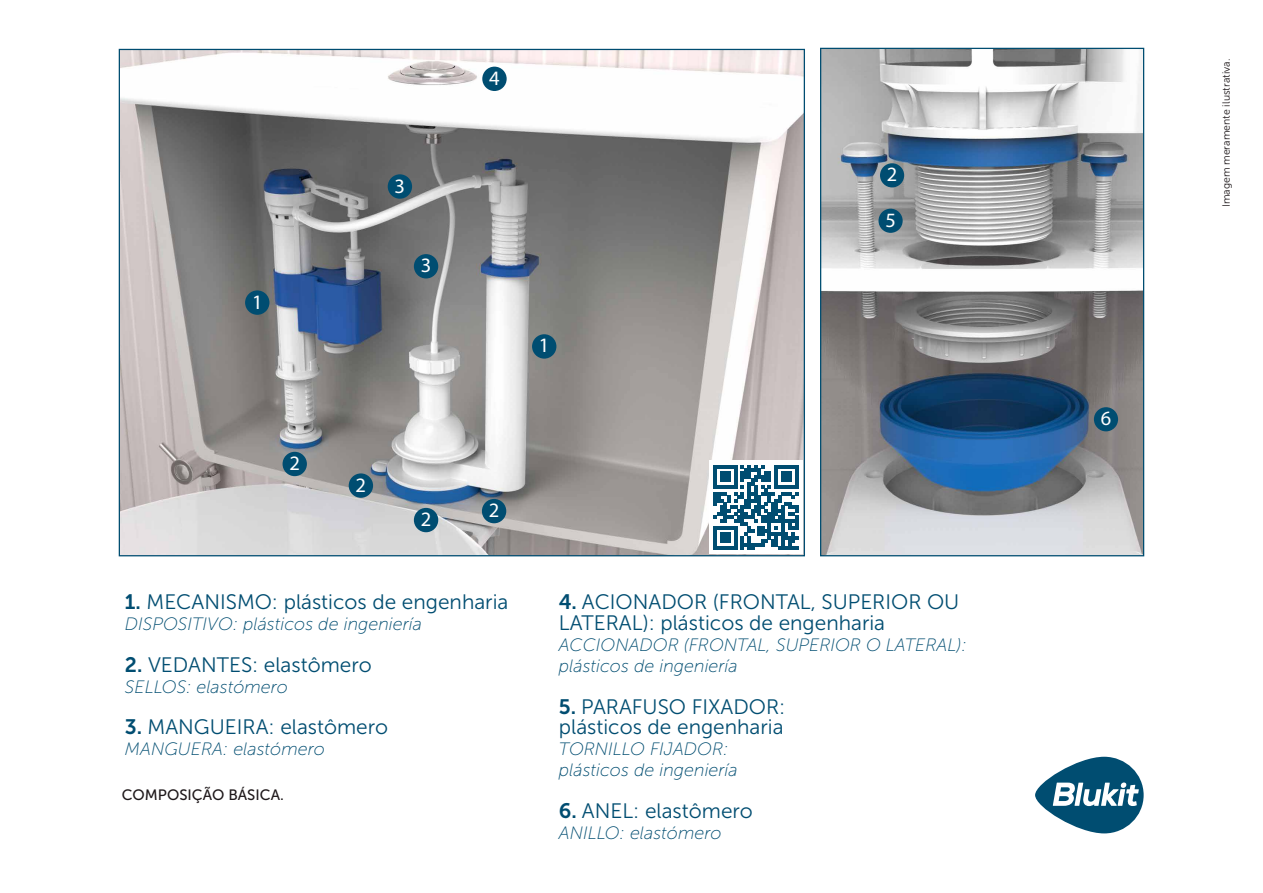
<style>
.page{position:relative;width:1263px;height:893px;background:#fff}
.page>*{position:absolute;margin:0;border:0;box-sizing:border-box;transform-origin:0 0}
.t1{font:20.85px/20.9px "Museo Sans 300";color:#004d71}
.t2{font:20.55px "Myriad Pro";color:#fff}
.t3{font:20.4px "Myriad Pro";color:#fff}
.t4{font:italic 17.85px/20.9px "Museo Sans 100";color:#004d71}
.t5{font:15px "Museo Sans 500";color:#1e181a}
.t6{font:10.5px "Museo Sans 300";color:#1e181a}
.s1{font-family:"Museo Sans 700"}
</style>
<div class="page">
<svg style="left:1035px;top:757px;width:108px;height:76px"></svg>
<img style="left:121px;top:51px;width:682px;height:503px">
<div style="left:388px;top:174px;width:24px;height:25px;background:#004d71;border-radius:50%"></div>
<div style="left:414px;top:254px;width:24px;height:24px;background:#004d71;border-radius:50%"></div>
<div style="left:245px;top:290px;width:24px;height:25px;background:#004d71;border-radius:50%"></div>
<div style="left:532px;top:334px;width:24px;height:25px;background:#004d71;border-radius:50%"></div>
<div style="left:283px;top:452px;width:24px;height:24px;background:#004d71;border-radius:50%"></div>
<div style="left:414px;top:508px;width:24px;height:24px;background:#004d71;border-radius:50%"></div>
<div style="left:482px;top:499px;width:24px;height:24px;background:#004d71;border-radius:50%"></div>
<div style="left:349px;top:473px;width:24px;height:25px;background:#004d71;border-radius:50%"></div>
<div style="left:482px;top:67px;width:25px;height:24px;background:#004d71;border-radius:50%"></div>
<img style="left:822px;top:50px;width:320px;height:504px">
<div style="left:820px;top:48px;width:324px;height:508px;border:1px solid #004d71"></div>
<div style="left:880px;top:163px;width:24px;height:24px;background:#004d71;border-radius:50%"></div>
<div style="left:878px;top:209px;width:25px;height:24px;background:#004d71;border-radius:50%"></div>
<div style="left:1094px;top:407px;width:24px;height:24px;background:#004d71;border-radius:50%"></div>
<div style="left:709px;top:460px;width:94px;height:94px;background:#fff"></div>
<svg style="left:713px;top:465px;width:85px;height:85px"></svg>
<p class="t2" style="left:252px;top:289px;width:12px">1</p>
<p class="t2" style="left:395px;top:173px;width:12px">3</p>
<p class="t2" style="left:421px;top:253px;width:12px">3</p>
<p class="t2" style="left:489px;top:65px;width:12px">4</p>
<p class="t2" style="left:539px;top:333px;width:12px">1</p>
<p class="t3" style="left:887px;top:162px;width:12px">2</p>
<p class="t3" style="left:885px;top:207px;width:12px">5</p>
<p class="t2" style="left:289px;top:450px;width:12px">2</p>
<p class="t2" style="left:356px;top:472px;width:12px">2</p>
<p class="t2" style="left:421px;top:506px;width:12px">2</p>
<p class="t2" style="left:489px;top:498px;width:12px">2</p>
<p class="t1" style="left:125px;top:592px;width:385px"><span class="s1">1.</span> MECANISMO: plásticos de engenharia</p>
<p class="t4" style="left:125px;top:614px;width:298px">DISPOSITIVO: plásticos de ingeniería</p>
<p class="t1" style="left:125px;top:654px;width:248px"><span class="s1">2.</span> VEDANTES: elastômero</p>
<p class="t4" style="left:125px;top:676px;width:164px">SELLOS: elastómero</p>
<p class="t1" style="left:125px;top:717px;width:265px"><span class="s1">3.</span> MANGUEIRA: elastômero</p>
<p class="t4" style="left:125px;top:739px;width:201px">MANGUERA: elastómero</p>
<p class="t5" style="left:122px;top:787px;width:164px">COMPOSIÇÃO BÁSICA.</p>
<p class="t1" style="left:559px;top:592px;width:402px"><span class="s1">4.</span> ACIONADOR (FRONTAL, SUPERIOR OU<br>LATERAL): plásticos de engenharia</p>
<p class="t4" style="left:559px;top:634px;width:409px">ACCIONADOR (FRONTAL, SUPERIOR O LATERAL): plásticos de ingeniería</p>
<p class="t1" style="left:559px;top:696px;width:228px"><span class="s1">5.</span> PARAFUSO FIXADOR: plásticos de engenharia</p>
<p class="t4" style="left:559px;top:739px;width:180px">TORNILLO FIJADOR: plásticos de ingeniería</p>
<p class="t1" style="left:559px;top:800px;width:195px"><span class="s1">6.</span> ANEL: elastômero</p>
<p class="t4" style="left:559px;top:822px;width:164px">ANILLO: elastómero</p>
<p class="t3" style="left:1101px;top:406px;width:12px">6</p>
<p class="t6" style="left:1220px;top:207px;width:150px;rotate:-90deg">Imagem meramente ilustrativa.</p>
</div>
